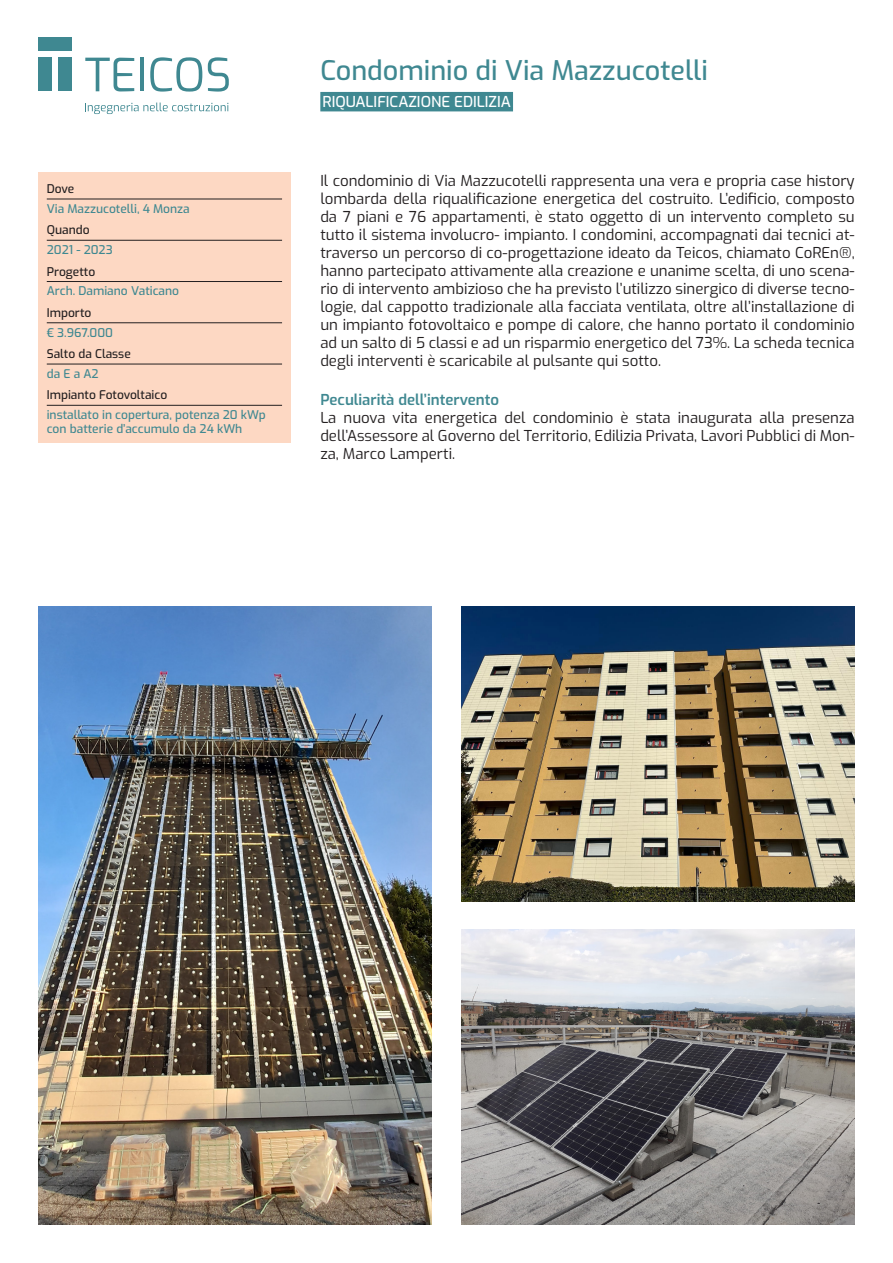
<style>
.page{position:relative;width:893px;height:1263px;background:#fff}
.page>*{position:absolute;margin:0;border:0;box-sizing:border-box;transform-origin:0 0}
._0B_-_titolo{font:500 27px "Exo";color:#3f8891}
._2_TXT{font:15px/18px "Exo";color:#231f20;text-align:justify}
._1_TITOLETTI{font:600 15px "Exo";color:#3f8891}
._0C-TIPOLOGIA{font:500 15px "Exo";color:#fff}
.Seconda_riga{font:500 12px/13.5px "Exo";color:#3f8891}
.Prima_riga{font:500 12px "Exo";color:#231f20}
</style>
<div class="page">
<div style="left:320px;top:92px;width:193px;height:19px;background:#3f8891"></div>
<div style="left:38px;top:172px;width:253px;height:271px;background:#fdd8c3"></div>
<hr style="left:47px;top:199px;width:235px;height:1px;background:#231f20">
<hr style="left:47px;top:240px;width:235px;height:1px;background:#231f20">
<hr style="left:47px;top:281px;width:235px;height:1px;background:#231f20">
<hr style="left:47px;top:322px;width:235px;height:1px;background:#231f20">
<hr style="left:47px;top:364px;width:235px;height:1px;background:#231f20">
<hr style="left:47px;top:405px;width:235px;height:1px;background:#231f20">
<svg style="left:85px;top:103px;width:143px;height:11px"></svg>
<div style="left:38px;top:37px;width:34px;height:14px;background:#3f8891"></div>
<div style="left:38px;top:58px;width:14px;height:33px;background:#3f8891"></div>
<div style="left:58px;top:58px;width:14px;height:33px;background:#3f8891"></div>
<svg style="left:85px;top:58px;width:49px;height:33px"></svg>
<hr style="left:140px;top:58px;width:4px;height:33px;background:#3f8891">
<svg style="left:150px;top:57px;width:52px;height:35px"></svg>
<svg style="left:208px;top:57px;width:21px;height:35px"></svg>
<img style="left:38px;top:607px;width:394px;height:618px">
<img style="left:461px;top:930px;width:394px;height:295px">
<img style="left:461px;top:607px;width:394px;height:295px">
<p class="Prima_riga" style="left:47px;top:180px;width:29px">Dove</p>
<p class="Seconda_riga" style="left:47px;top:201px;width:144px">Via Mazzucotelli, 4 Monza</p>
<p class="Prima_riga" style="left:47px;top:221px;width:44px">Quando</p>
<p class="Seconda_riga" style="left:47px;top:242px;width:67px">2021 - 2023</p>
<p class="Prima_riga" style="left:47px;top:262px;width:50px">Progetto</p>
<p class="Seconda_riga" style="left:47px;top:284px;width:134px">Arch. Damiano Vaticano</p>
<p class="Prima_riga" style="left:47px;top:304px;width:46px">Importo</p>
<p class="Seconda_riga" style="left:47px;top:325px;width:68px">€ 3.967.000</p>
<p class="Prima_riga" style="left:47px;top:345px;width:86px">Salto da Classe</p>
<p class="Seconda_riga" style="left:47px;top:366px;width:53px">da E a A2</p>
<p class="Prima_riga" style="left:47px;top:386px;width:122px">Impianto Fotovoltaico</p>
<p class="Seconda_riga" style="left:47px;top:407px;width:220px">installato in copertura, potenza 20 kWp con batterie d’accumulo da 24 kWh</p>
<p class="_0B_-_titolo" style="left:320px;top:51px;width:389px">Condominio di Via Mazzucotelli</p>
<p class="_0C-TIPOLOGIA" style="left:322px;top:91px;width:190px">RIQUALIFICAZIONE EDILIZIA</p>
<p class="_2_TXT" style="left:320px;top:171px;width:536px">Il condominio di Via Mazzucotelli rappresenta una vera e propria case history lombarda della riqualificazione energetica del costruito. L’edificio, composto da 7 piani e 76 appartamenti, è stato oggetto di un intervento completo su tutto il sistema involucro- impianto. I condomini, accompagnati dai tecnici at&shy;traverso un percorso di co-progettazione ideato da Teicos, chiamato CoREn®, hanno partecipato attivamente alla creazione e unanime scelta, di uno scena&shy;rio di intervento ambizioso che ha previsto l’utilizzo sinergico di diverse tecno&shy;logie, dal cappotto tradizionale alla facciata ventilata, oltre all’installazione di un impianto fotovoltaico e pompe di calore, che hanno portato il condominio ad un salto di 5 classi e ad un risparmio energetico del 73%. La scheda tecnica degli interventi è scaricabile al pulsante qui sotto.</p>
<p class="_1_TITOLETTI" style="left:320px;top:389px;width:180px">Peculiarità dell’intervento</p>
<p class="_2_TXT" style="left:320px;top:408px;width:536px">La nuova vita energetica del condominio è stata inaugurata alla presenza dell’Assessore al Governo del Territorio, Edilizia Privata, Lavori Pubblici di Mon&shy;za, Marco Lamperti.</p>
</div>
